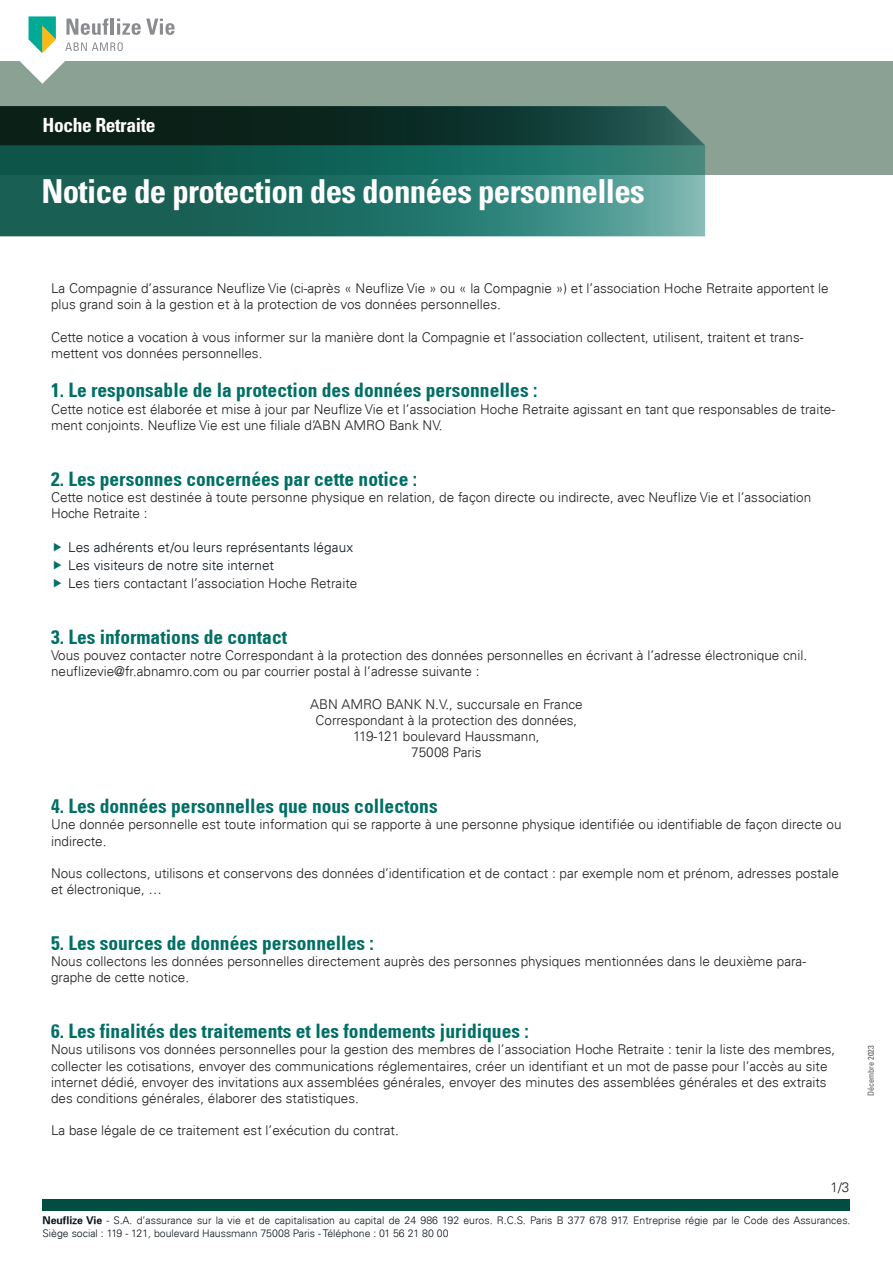
<style>
.page{position:relative;width:893px;height:1263px;background:#fff}
.page>*{position:absolute;margin:0;border:0;box-sizing:border-box;transform-origin:0 0}
.t1{font:700 condensed 33px "Univers LT Std";letter-spacing:-.02em;color:#fff}
.t2{font:700 condensed 19.5px "Univers";color:#006f65}
.t3{font:700 condensed 19.5px "Univers LT Std";letter-spacing:-.02em;color:#fff}
.t4{font:300 13.5px/16.2px "Univers 45";color:#231f20}
.t5{font:300 13.5px "Univers 45";color:#0d161e}
.t6{font:300 10.5px/12.6px "Univers 45";color:#0d161e}
.t7{font:condensed 8.25px "Univers";color:#57585a}
.s1{color:#0d161e}
.s2{font-family:"Univers";font-weight:700}
</style>
<div class="page">
<div style="left:0;top:62px;width:893px;height:113px;background:#8ba193"></div>
<svg style="left:0;top:145px;width:705px;height:91px;background:#257268"></svg>
<svg style="left:0;top:106px;width:705px;height:39px;background:#12322a"></svg>
<svg style="left:13px;top:16px;width:162px;height:68px"></svg>
<div style="left:43px;top:1199px;width:807px;height:11px;background:#004d41"></div>
<p class="t3" style="left:43px;top:113px;width:115px">Hoche Retraite</p>
<p class="t1" style="left:41px;top:171px;width:605px">Notice de protection des données personnelles</p>
<p class="t4" style="left:51px;top:280px;width:779px">La Compagnie d’assurance Neuflize Vie (ci-après « Neuflize Vie » ou « la Compagnie ») et l’association Hoche Retraite apportent le plus grand soin à la gestion et à la protection de vos données personnelles.</p>
<p class="t4" style="left:51px;top:329px;width:754px">Cette notice a vocation à vous informer sur la manière dont la Compagnie et l’association collectent, utilisent, traitent et trans&shy;mettent vos données personnelles.</p>
<p class="t2" style="left:51px;top:378px;width:488px">1. Le responsable de la protection des données personnelles :</p>
<p class="t4" style="left:51px;top:401px;width:786px">Cette notice est élaborée et mise à jour par Neuflize Vie et l’association Hoche Retraite agissant en tant que responsables de traite&shy;ment conjoints. Neuflize Vie est une filiale d’ABN AMRO Bank NV.</p>
<p class="t2" style="left:51px;top:467px;width:368px">2. Les personnes concernées par cette notice :</p>
<p class="t4" style="left:51px;top:489px;width:762px">Cette notice est destinée à toute personne physique en relation, de façon directe ou indirecte, avec Neuflize Vie et l’association<br>Hoche Retraite :</p>
<p class="t5" style="left:68px;top:539px;width:287px">Les adhérents et/ou leurs représentants légaux</p>
<p class="t5" style="left:68px;top:557px;width:207px">Les visiteurs de notre site internet</p>
<p class="t4" style="left:68px;top:575px;width:291px"><span class="s1">Le</span>s tiers contactant l’association Hoche Retraite</p>
<p class="t2" style="left:51px;top:625px;width:238px">3. Les informations de contact</p>
<p class="t4" style="left:51px;top:647px;width:758px">Vous pouvez contacter notre Correspondant à la protection des données personnelles en écrivant à l’adresse électronique cnil. neuflizevie@fr.abnamro.com ou par courrier postal à l’adresse suivante :</p>
<p class="t4" style="left:310px;top:696px;width:274px">ABN AMRO BANK N.V., succursale en France</p>
<p class="t4" style="left:316px;top:712px;width:263px">Correspondant à la protection des données,</p>
<p class="t4" style="left:353px;top:728px;width:188px">119-121 boulevard Haussmann,</p>
<p class="t4" style="left:411px;top:744px;width:72px">75008 Paris</p>
<p class="t2" style="left:51px;top:794px;width:388px">4. Les données personnelles que nous collectons</p>
<p class="t4" style="left:51px;top:816px;width:792px">Une donnée personnelle est toute information qui se rapporte à une personne physique identifiée ou identifiable de façon directe ou indirecte.</p>
<p class="t4" style="left:51px;top:865px;width:790px">Nous collectons, utilisons et conservons des données d’identification et de contact : par exemple nom et prénom, adresses postale et électronique, …</p>
<p class="t2" style="left:51px;top:931px;width:324px">5. Les sources de données personnelles :</p>
<p class="t4" style="left:51px;top:953px;width:757px">Nous collectons les données personnelles directement auprès des personnes physiques mentionnées dans le deuxième para&shy;graphe de cette notice.</p>
<p class="t2" style="left:51px;top:1019px;width:479px">6. Les finalités des traitements et les fondements juridiques :</p>
<p class="t4" style="left:51px;top:1041px;width:786px">Nous utilisons vos données personnelles pour la gestion des membres de l’association Hoche Retraite : tenir la liste des membres, collecter les cotisations, envoyer des communications réglementaires, créer un identifiant et un mot de passe pour l’accès au site internet dédié, envoyer des invitations aux assemblées générales, envoyer des minutes des assemblées générales et des extraits des conditions générales, élaborer des statistiques.</p>
<p class="t4" style="left:51px;top:1122px;width:349px">La base légale de ce traitement est l’exécution du contrat.</p>
<p class="t4" style="left:831px;top:1179px;width:20px">1/3</p>
<p class="t6" style="left:43px;top:1214px;width:809px"><span class="s2">Neuflize Vie</span> - S.A. d’assurance sur la vie et de capitalisation au capital de 24 986 192 euros. R.C.S. Paris B 377 678 917. Entreprise régie par le Code des Assurances.<br>Siège social : 119 - 121, boulevard Haussmann 75008 Paris - Téléphone : 01 56 21 80 00</p>
<p class="t7" style="left:865px;top:1096px;width:52px;rotate:-90deg">Décembre 2023</p>
</div>
